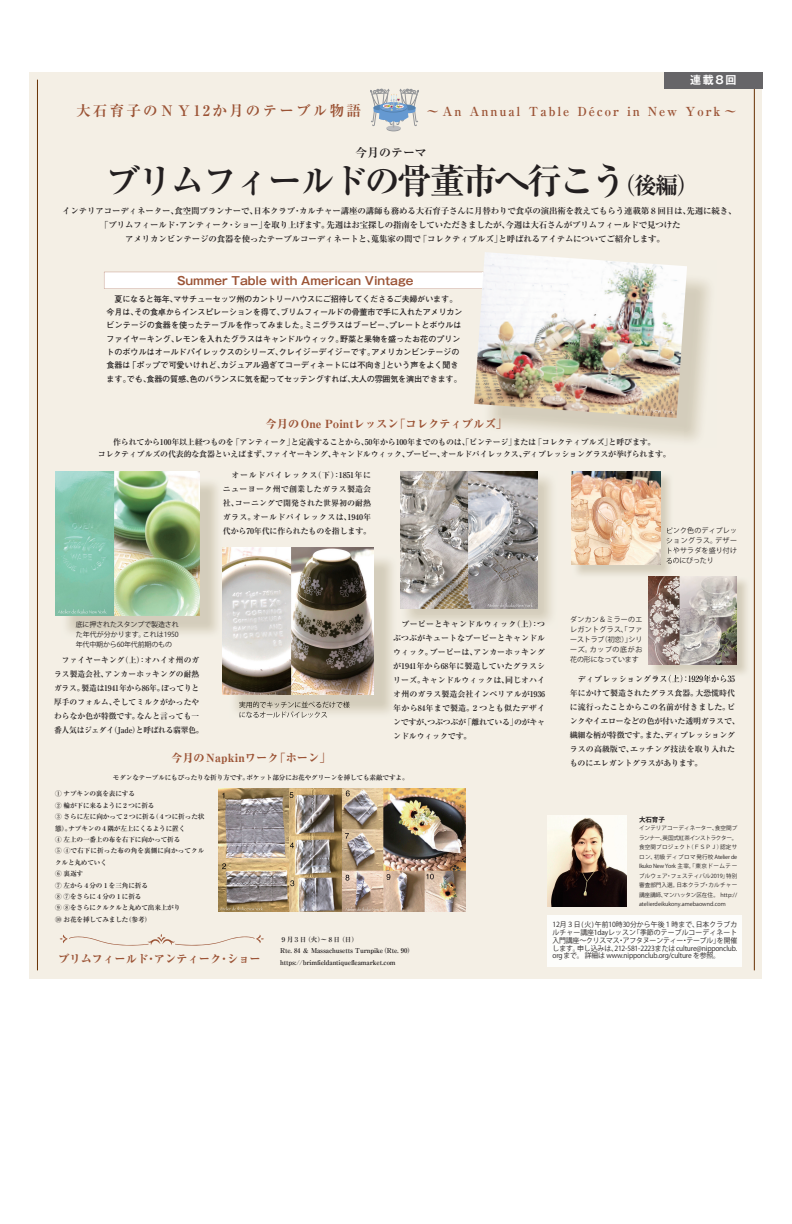
<style>
.page{position:relative;width:792px;height:1224px;background:#fff}
.page>*{position:absolute;margin:0;border:0;box-sizing:border-box;transform-origin:0 0}
.t1{font:700 35.2px "Ryumin Pr 6";letter-spacing:-.08em;color:#231f20}
.t2{font:700 12.4px "Ryumin Pr 5";letter-spacing:.15em;color:#9b5335}
.t3{font:700 12px "Ryumin Pr 6";color:#231f20}
.t4{font:800 11.3px "Ryumin";color:#9b5335}
.t5{font:700 11.3px "Gothic MB101 Pr 5 De";color:#9b5335}
.t6{font:700 11px "Gothic MB101 Pr 5 De";color:#fff}
.t7{font:700 8.5px "Ryumin Pr 6";letter-spacing:-.02em;color:#231f20}
.t8{font:700 8.1px/13.3px "Futo Go B101";letter-spacing:-.01em;color:#231f20}
.t9{font:700 8px/14px "Ryumin Pr 5";letter-spacing:-.025em;color:#231f20;text-align:justify}
.t10{font:700 8px/14px "Ryumin Pr 5";letter-spacing:.01em;color:#231f20}
.t11{font:7px/10px "Koz Go Pro";letter-spacing:-.025em;color:#231f20;text-align:justify}
.t12{font:700 6.7px/11.4px "Ryumin Pr 6";letter-spacing:-.025em;color:#231f20}
.t13{font:700 6.7px/11.4px "Ryumin Pr 5";letter-spacing:-.025em;color:#231f20}
.t14{font:700 6.6px "Koz Go Pro";color:#231f20}
.t15{font:5.6px/9.5px "Koz Go Pro";color:#231f20;text-align:justify}
.s1{font-size:14.6px}
.s2{font-size:23.2px}
</style>
<div class="page">
<div style="left:30px;top:72px;width:732px;height:906px;background:#f4efe5"></div>
<hr style="left:37px;top:80px;width:1px;height:890px;background:#683103">
<hr style="left:754px;top:80px;width:1px;height:890px;background:#683103">
<img style="left:547px;top:816px;width:79px;height:90px">
<div style="left:664px;top:72px;width:99px;height:17px;background:#666568"></div>
<svg style="left:104px;top:272px;width:370px;height:17px;background:#fcfafa"></svg>
<svg style="left:370px;top:89px;width:49px;height:42px"></svg>
<img style="left:474px;top:252px;width:213px;height:166px">
<div style="left:547px;top:915px;width:195px;height:52px;background:#fdfdfb"></div>
<img style="left:401px;top:471px;width:137px;height:138px">
<img style="left:66px;top:478px;width:152px;height:156px">
<img style="left:55px;top:471px;width:144px;height:145px">
<svg style="left:60px;top:934px;width:204px;height:12px"></svg>
<img style="left:235px;top:555px;width:157px;height:163px">
<img style="left:239px;top:701px;width:111px;height:7px">
<img style="left:240px;top:711px;width:87px;height:7px">
<img style="left:223px;top:548px;width:150px;height:147px">
<img style="left:576px;top:472px;width:94px;height:106px">
<svg style="left:666px;top:527px;width:8px;height:37px"></svg>
<img style="left:572px;top:471px;width:88px;height:94px">
<img style="left:649px;top:580px;width:98px;height:95px">
<img style="left:649px;top:675px;width:86px;height:3px">
<img style="left:649px;top:576px;width:88px;height:88px">
<img style="left:218px;top:788px;width:248px;height:124px">
<h3 class="t6" style="left:690px;top:71px;width:48px">連載8回</h3>
<h2 class="t2" style="left:76px;top:102px;width:662px"><span class="s1">大石育子のＮＹ12か月のテーブル物語</span>　　　　 ～An Annual Table Décor in New York～</h2>
<h3 class="t3" style="left:355px;top:143px;width:73px">今月のテーマ</h3>
<h1 class="t1" style="left:106px;top:153px;width:596px">ブリムフィールドの骨董市へ行こう<span class="s2">（後編）</span></h1>
<p class="t7" style="left:54px;top:204px;width:684px">　インテリアコーディネーター、食空間プランナーで、日本クラブ・カルチャー講座の講師も務める大石育子さんに月替わりで食卓の演出術を教えてもらう連載第８回目は、先週に続き、</p>
<p class="t7" style="left:100px;top:218px;width:582px">「ブリムフィールド・アンティーク・ショー」を取り上げます。先週はお宝探しの指南をしていただきましたが、今週は大石さんがブリムフィールドで見つけた</p>
<p class="t7" style="left:125px;top:232px;width:541px">アメリカンビンテージの食器を使ったテーブルコーディネートと、蒐集家の間で「コレクティブルズ」と呼ばれるアイテムについてご紹介します。</p>
<h3 class="t5" style="left:177px;top:271px;width:238px">Summer Table with American Vintage</h3>
<p class="t8" style="left:107px;top:292px;width:357px">　夏になると毎年、マサチューセッツ州のカントリーハウスにご招待してくださるご夫婦がいます。今月は、その食卓からインスピレーションを得て、ブリムフィールドの骨董市で手に入れたアメリカンビンテージの食器を使ったテーブルを作ってみました。ミニグラスはブーピー、プレートとボウルはファイヤーキング、レモンを入れたグラスはキャンドルウィック。野菜と果物を盛ったお花のプリントのボウルはオールドパイレックスのシリーズ、クレイジーデイジーです。アメリカンビンテージの食器は「ポップで可愛いけれど、カジュアル過ぎてコーディネートには不向き」という声をよく聞きます。でも、食器の質感、色のバランスに気を配ってセッテングすれば、大人の雰囲気を演出できます。</p>
<h3 class="t4" style="left:266px;top:417px;width:243px">今月のOne Pointレッスン「コレクティブルズ」</h3>
<p class="t9" style="left:90px;top:435px;width:582px;line-height:12px;text-align:center">　作られてから100年以上経つものを「アンティーク」と定義することから、50年から100年までのものは、「ビンテージ」または「コレクティブルズ」と呼びます。<br>　コレクティブルズの代表的な食器といえばまず、ファイヤーキング、キャンドルウィック、プーピー、オールドパイレックス、ディプレッショングラスが挙げられます。</p>
<p class="t9" style="left:223px;top:468px;width:150px">　オールドパイレックス（下）：1851年にニューヨーク州で創業したガラス製造会社、コーニングで開発された世界初の耐熱ガラス。オールドパイレックスは、1940年代から70年代に作られたものを指します。</p>
<p class="t11" style="left:666px;top:526px;width:73px">ピンク色のディプレッショングラス。デザートやサラダを盛り付けるのにぴったり</p>
<p class="t11" style="left:570px;top:614px;width:74px">ダンカン＆ミラーのエレガントグラス、「ファーストラブ（初恋）」シリーズ。カップの底がお花の形になっています</p>
<p class="t9" style="left:570px;top:671px;width:171px;text-align:left">　ディプレッショングラス（上）：1929年から35年にかけて製造されたグラス食器。大恐慌時代に流行ったことからこの名前が付きました。ピンクやイエローなどの色が付いた透明ガラスで、繊細な柄が特徴です。また、ディプレッショングラスの高級版で、エッチング技法を取り入れたものにエレガントグラスがあります。</p>
<p class="t9" style="left:393px;top:617px;width:153px">　ブーピーとキャンドルウィック（上）：つぶつぶがキュートなブーピーとキャンドルウィック。ブーピーは、アンカーホッキングが1941年から68年に製造していたグラスシリーズ。キャンドルウィックは、同じオハイオ州のガラス製造会社インペリアルが1936年から84年まで製造。２つとも似たデザインですが、つぶつぶが「離れている」のがキャンドルウィックです。</p>
<p class="t11" style="left:76px;top:620px;width:105px">底に押されたスタンプで製造された年代が分かります。これは1950年代中期から60年代前期のもの</p>
<p class="t10" style="left:54px;top:653px;width:151px">　ファイヤーキング（上）：オハイオ州のガラス製造会社、アンカーホッキングの耐熱ガラス。製造は1941年から86年。ぽってりと厚手のフォルム、そしてミルクがかったやわらなか色が特徴です。なんと言っても一番人気はジェダイ（Jade）と呼ばれる翡翠色。</p>
<h3 class="t4" style="left:171px;top:751px;width:161px">今月のNapkinワーク「ホーン」</h3>
<p class="t12" style="left:55px;top:788px;width:151px">① ナプキンの裏を表にする<br>② 輪が下に来るように２つに折る<br>③ さらに左に向かって２つに折る（４つに折った状態）。ナプキンの４隅が左上にくるように置く<br>④ 左上の一番上の布を右下に向かって折る<br>⑤ ④で右下に折った布の角を裏側に向かってクルクルと丸めていく<br>⑥ 裏返す<br>⑦ 左から４分の１を三角に折る<br>⑧ ⑦をさらに４分の１に折る<br>⑨ ⑧をさらにクルクルと丸めて出来上がり<br>⑩ お花を挿してみました（参考）</p>
<p class="t12" style="left:113px;top:771px;width:297px">モダンなテーブルにもぴったりな折り方です。ポケット部分にお花やグリーンを挿しても素敵ですよ。</p>
<p class="t14" style="left:639px;top:815px;width:27px">大石育子</p>
<p class="t15" style="left:639px;top:824px;width:100px">インテリアコーディネーター、食空間プランナー、英国式紅茶インストラクター。食空間プロジェクト（ＦＳＰＪ）認定サロン、初級ディプロマ発行校 Atelier de Ikuko New York 主宰。「東京ドームテーブルウェア・フェスティバル2019」特別審査部門入選。日本クラブ・カルチャー講座講師、マンハッタン区在住。 http:// atelierdeikukony.amebaownd.com</p>
<p class="t11" style="left:553px;top:921px;width:186px;line-height:7.8px">12月３日(火)午前10時30分から午後１時まで、日本クラブカルチャー講座1dayレッスン「季節のテーブルコーディネート入門講座～クリスマス・アフタヌーンティー・テーブル」を開催します。申し込みは、212-581-2223またはculture@nipponclub. orgまで。 詳細は www.nipponclub.org/culture を参照。</p>
<p class="t13" style="left:280px;top:933px;width:135px">９月３日（火）～８日（日）<br>Rte. 84 ＆ Massachusetts Turnpike（Rte. 90）</p>
<h3 class="t4" style="left:58px;top:952px;width:204px">ブリムフィールド・アンティーク・ショー</h3>
<p class="t13" style="left:280px;top:956px;width:117px">https://brimfieldantiquefleamarket.com</p>
</div>
